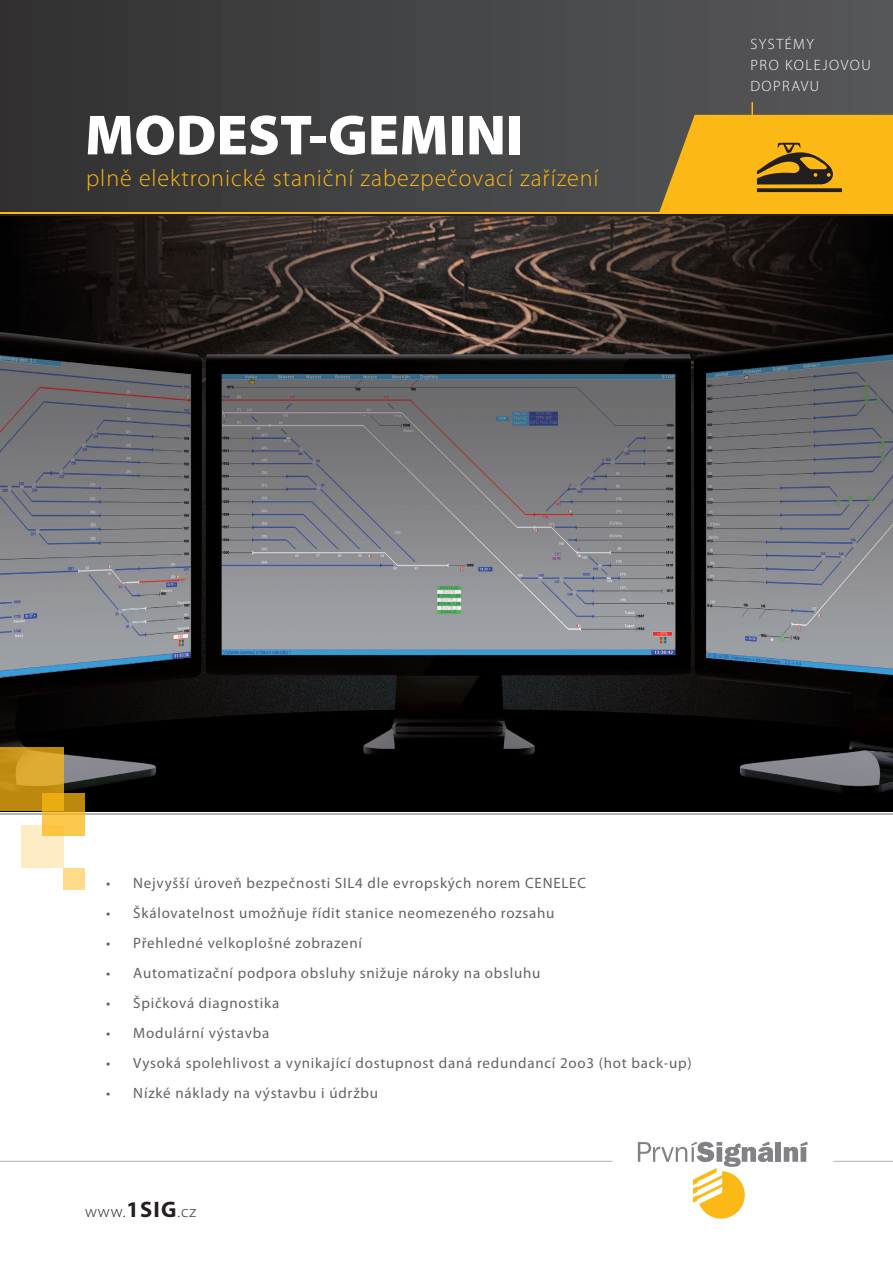
<style>
.page{position:relative;width:893px;height:1263px;background:#fff}
.page>*{position:absolute;margin:0;border:0;box-sizing:border-box;transform-origin:0 0}
.t1{font:900 57px "Myriad Pro";color:#fff}
.t2{font:300 24px "Myriad Pro";letter-spacing:.04em;color:#fcb814}
.t3{font:300 16.5px "Myriad Pro";color:#231f20}
.t4{font:15px "Myriad Pro";letter-spacing:.05em;color:#636366}
.t5{font:300 15px/21px "Myriad Pro";letter-spacing:.1em;color:#fff}
.s1{font-weight:700;font-size:22.5px}
</style>
<div class="page">
<div style="left:0;top:0;width:893px;height:213px;background:linear-gradient(to right,#323132,#57585a)"></div>
<hr style="left:0;top:213px;width:893px;height:1px;background:#fcb814">
<hr style="left:0;top:214px;width:893px;height:2px;background:#231f20">
<hr style="left:0;top:813px;width:893px;height:2px;background:#b2b3b7">
<div style="left:775px;top:1142px;width:6px;height:20px;background:#808285"></div>
<svg style="left:784px;top:1141px;width:24px;height:21px"></svg>
<svg style="left:638px;top:1141px;width:135px;height:77px"></svg>
<hr style="left:833px;top:1161px;width:60px;height:1px;background:#231f20">
<hr style="left:0;top:1161px;width:612px;height:1px;background:#231f20">
<img style="left:0;top:216px;width:893px;height:595px">
<svg style="left:659px;top:102px;width:234px;height:111px;background:#cc9920"></svg>
<svg style="left:43px;top:793px;width:42px;height:43px"></svg>
<svg style="left:21px;top:825px;width:43px;height:43px;background:#fde7b2"></svg>
<div style="left:64px;top:868px;width:21px;height:21px;background:#fddb89"></div>
<svg style="left:0;top:747px;width:64px;height:64px;background:#cf9a1d"></svg>
<h1 class="t1" style="left:85px;top:103px;width:440px">MODEST-GEMINI</h1>
<h2 class="t2" style="left:86px;top:165px;width:514px">plně elektronické staniční zabezpečovací zařízení</h2>
<p class="t5" style="left:750px;top:34px;width:122px">SYSTÉMY<br>PRO KOLEJOVOU<br>DOPRAVU</p>
<p class="t4" style="left:106px;top:874px;width:481px">• Nejvyšší úroveň bezpečnosti SIL4 dle evropských norem CENELEC</p>
<p class="t4" style="left:106px;top:904px;width:450px">• Škálovatelnost umožňuje řídit stanice neomezeného rozsahu</p>
<p class="t4" style="left:106px;top:934px;width:257px">• Přehledné velkoplošné zobrazení</p>
<p class="t4" style="left:106px;top:964px;width:436px">• Automatizační podpora obsluhy snižuje nároky na obsluhu</p>
<p class="t4" style="left:106px;top:994px;width:175px">• Špičková diagnostika</p>
<p class="t4" style="left:106px;top:1024px;width:164px">• Modulární výstavba</p>
<p class="t4" style="left:106px;top:1054px;width:587px">• Vysoká spolehlivost a vynikající dostupnost daná redundancí 2oo3 (hot back-up)</p>
<p class="t4" style="left:106px;top:1084px;width:273px">• Nízké náklady na výstavbu i údržbu</p>
<p class="t3" style="left:85px;top:1203px;width:113px">www.<span class="s1">1SIG</span>.cz</p>
</div>
